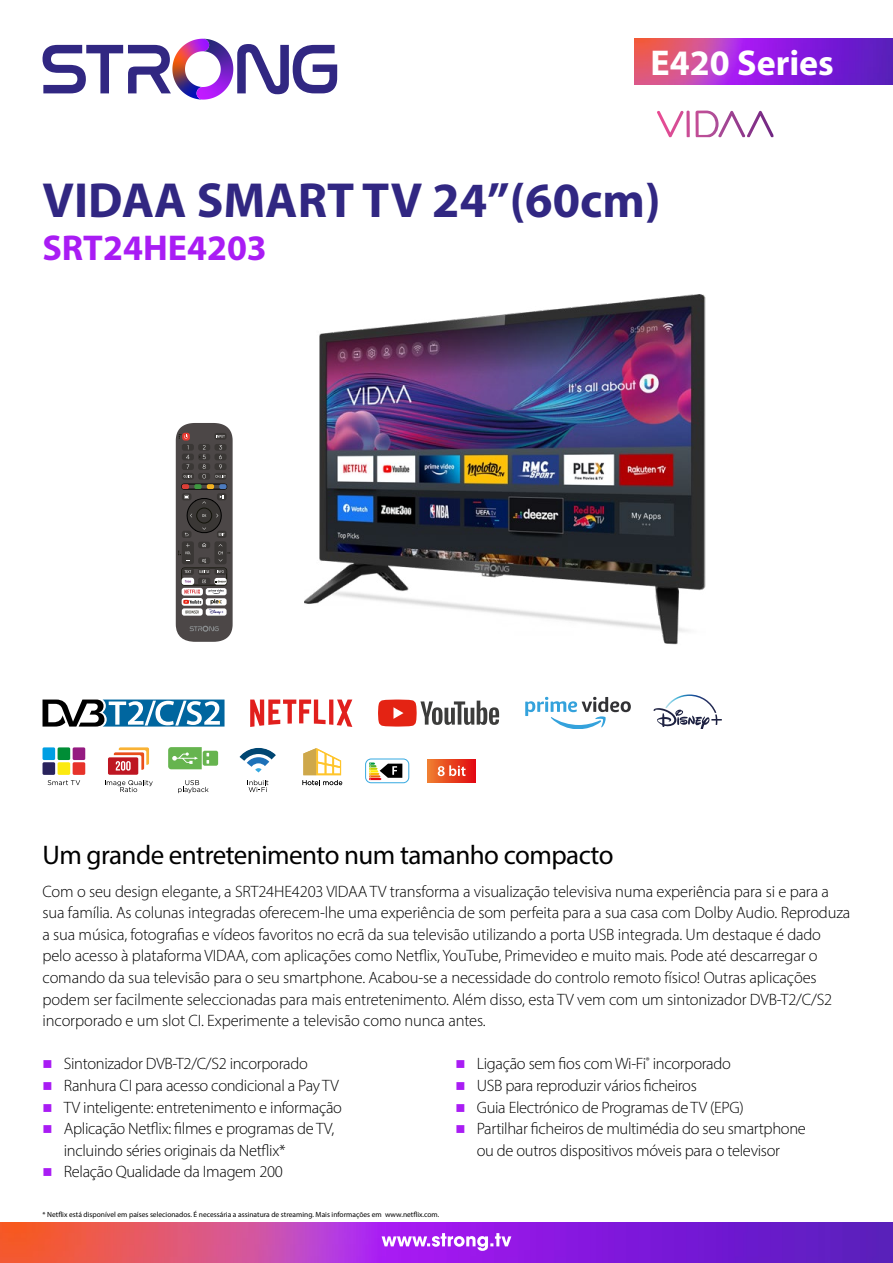
<style>
.page{position:relative;width:893px;height:1263px;background:#fff}
.page>*{position:absolute;margin:0;border:0;box-sizing:border-box;transform-origin:0 0}
.t1{font:700 49.5px "Myriad Pro";color:#312782}
.t2{font:700 36px "Myriad Pro";color:#a91cf4}
.t3{font:700 36px "Myriad Pro";color:#fff}
.t4{font:27px "Myriad Pro";letter-spacing:-.02em;color:#000}
.t5{font:300 16.5px/21.6px "Myriad Pro";letter-spacing:-.01em;color:#000}
.t6{font:7.5px "Myriad Pro";color:#000}
</style>
<div class="page">
<img style="left:0;top:1222px;width:893px;height:41px">
<svg style="left:382px;top:1233px;width:129px;height:18px"></svg>
<svg style="left:237px;top:44px;width:100px;height:50px"></svg>
<svg style="left:43px;top:39px;width:178px;height:61px"></svg>
<img style="left:634px;top:39px;width:259px;height:45px">
<img style="left:304px;top:294px;width:402px;height:351px">
<svg style="left:43px;top:699px;width:182px;height:27px"></svg>
<svg style="left:378px;top:699px;width:121px;height:27px"></svg>
<svg style="left:250px;top:699px;width:102px;height:28px"></svg>
<svg style="left:525px;top:697px;width:106px;height:31px"></svg>
<svg style="left:653px;top:708px;width:69px;height:20px"></svg>
<img style="left:665px;top:694px;width:51px;height:19px">
<svg style="left:178px;top:780px;width:31px;height:13px"></svg>
<svg style="left:168px;top:747px;width:50px;height:22px"></svg>
<svg style="left:48px;top:780px;width:32px;height:5px"></svg>
<div style="left:43px;top:747px;width:12px;height:13px;background:#009fe3;border-radius:2px"></div>
<div style="left:58px;top:747px;width:12px;height:13px;background:#008d36;border-radius:2px"></div>
<div style="left:73px;top:747px;width:12px;height:13px;background:#951b81;border-radius:2px"></div>
<div style="left:43px;top:762px;width:12px;height:13px;background:#29235c;border-radius:2px"></div>
<div style="left:58px;top:762px;width:12px;height:13px;background:#fcea10;border-radius:2px"></div>
<div style="left:73px;top:762px;width:12px;height:13px;background:#e7332a;border-radius:2px"></div>
<svg style="left:105px;top:780px;width:48px;height:12px"></svg>
<div style="left:108px;top:757px;width:30px;height:18px;background:#be1622;border-radius:2px"></div>
<hr style="left:121px;top:761px;width:4px;height:10px;background:#e39ba0;border-radius:2px">
<svg style="left:114px;top:747px;width:35px;height:23px"></svg>
<svg style="left:248px;top:780px;width:20px;height:12px"></svg>
<svg style="left:239px;top:748px;width:37px;height:24px"></svg>
<svg style="left:303px;top:748px;width:39px;height:37px"></svg>
<div style="left:365px;top:759px;width:44px;height:24px;border:1px solid #36a9e1;border-radius:6px"></div>
<svg style="left:369px;top:762px;width:33px;height:18px"></svg>
<div style="left:428px;top:759px;width:47px;height:24px;background:linear-gradient(to right,#ee7d2d,#e20a10)"></div>
<svg style="left:438px;top:765px;width:28px;height:11px"></svg>
<svg style="left:176px;top:423px;width:57px;height:219px;background:#5a5554"></svg>
<svg style="left:657px;top:110px;width:116px;height:27px"></svg>
<h2 class="t3" style="left:651px;top:39px;width:185px">E420 Series</h2>
<h1 class="t1" style="left:43px;top:168px;width:620px">VIDAA SMART TV 24’’(60cm)</h1>
<h2 class="t2" style="left:43px;top:224px;width:226px">SRT24HE4203</h2>
<h3 class="t4" style="left:43px;top:838px;width:573px">Um grande entretenimento num tamanho compacto</h3>
<p class="t5" style="left:43px;top:880px;width:809px">Com o seu design elegante, a SRT24HE4203 VIDAA TV transforma a visualização televisiva numa experiência para si e para a sua família. As colunas integradas oferecem-lhe uma experiência de som perfeita para a sua casa com Dolby Audio. Reproduza a sua música, fotografias e vídeos favoritos no ecrã da sua televisão utilizando a porta USB integrada. Um destaque é dado pelo acesso à plataforma VIDAA, com aplicações como Netflix, YouTube, Primevideo e muito mais. Pode até descarregar o comando da sua televisão para o seu smartphone. Acabou-se a necessidade do controlo remoto físico! Outras aplicações podem ser facilmente seleccionadas para mais entretenimento. Além disso, esta TV vem com um sintonizador DVB-T2/C/S2 incorporado e um slot CI. Experimente a televisão como nunca antes.</p>
<p class="t5" style="left:64px;top:1053px;width:280px">Sintonizador DVB-T2/C/S2 incorporado Ranhura CI para acesso condicional a Pay TV TV inteligente: entretenimento e informação Aplicação Netflix: filmes e programas de TV, incluindo séries originais da Netflix*<br>Relação Qualidade da Imagem 200</p>
<p class="t5" style="left:477px;top:1053px;width:331px">Ligação sem fios com Wi-Fi<sup>®</sup> incorporado<br>USB para reproduzir vários ficheiros<br>Guia Electrónico de Programas de TV (EPG)<br>Partilhar ficheiros de multimédia do seu smartphone ou de outros dispositivos móveis para o televisor</p>
<p class="t6" style="left:43px;top:1210px;width:398px">* Netflix está disponível em países selecionados. É necessária a assinatura de streaming. Mais informações em www.netflix.com.</p>
</div>
